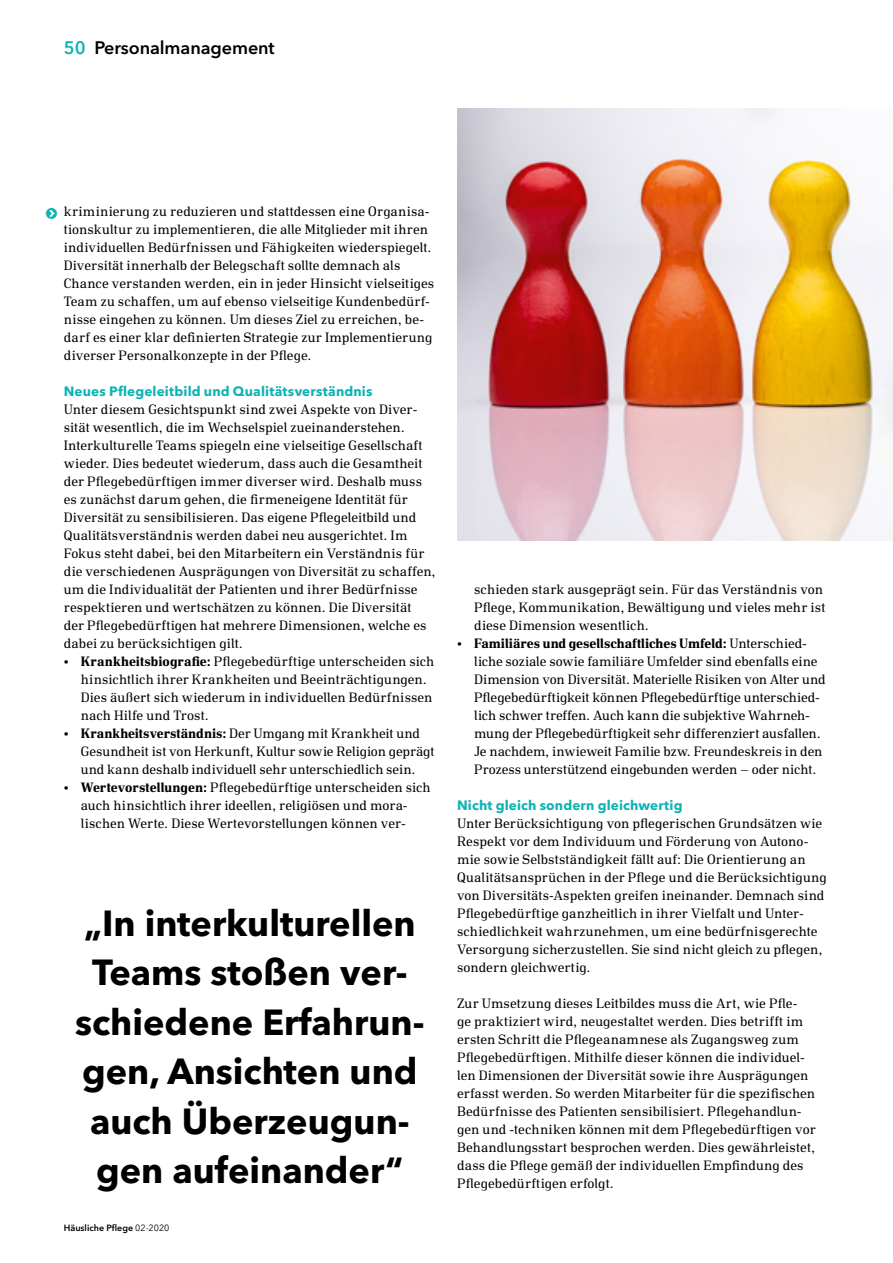
<style>
.page{position:relative;width:893px;height:1263px;background:#fff}
.page>*{position:absolute;margin:0;border:0;box-sizing:border-box;transform-origin:0 0}
.kernaussage{font:700 36px/49.5px "Avenir Next LT Pro";color:#000;text-align:center}
.t1{font:600 18px "Avenir Next LT Pro";letter-spacing:-.005em;color:#000}
.gt{font:13.5px/18px "DIN Neue Roman";color:#000}
.zues{font:700 13.5px "Avenir Next LT Pro";letter-spacing:.01em;color:#0eb3b3}
.t2{font:600 9px "Avenir Next LT Pro";color:#000}
.s1{color:#0eb3b3}
.s2{font-weight:700}
.s3{font-weight:400}
</style>
<div class="page">
<img style="left:457px;top:108px;width:436px;height:432px">
<h2 class="t1" style="left:64px;top:37px;width:212px"><span class="s1">50</span> Personalmanagement</h2>
<p class="gt" style="left:64px;top:201px;width:372px">kriminierung zu reduzieren und stattdessen eine Organisa&shy;tionskultur zu implementieren, die alle Mitglieder mit ihren individuellen Bedürfnissen und Fähigkeiten wiederspiegelt.<br>Diversität innerhalb der Belegschaft sollte demnach als Chance verstanden werden, ein in jeder Hinsicht vielseitiges Team zu schaffen, um auf ebenso vielseitige Kundenbedürf&shy;nisse eingehen zu können. Um dieses Ziel zu erreichen, be&shy;darf es einer klar definierten Strategie zur Implementierung diverser Personalkonzepte in der Pflege.</p>
<p class="zues" style="left:64px;top:383px;width:310px">Neues Pflegeleitbild und Qualitätsverständnis</p>
<p class="gt" style="left:64px;top:399px;width:373px">Unter diesem Gesichtspunkt sind zwei Aspekte von Diver&shy;sität wesentlich, die im Wechselspiel zueinanderstehen.<br>Interkulturelle Teams spiegeln eine vielseitige Gesellschaft wieder. Dies bedeutet wiederum, dass auch die Gesamtheit der Pflegebedürftigen immer diverser wird. Deshalb muss es zunächst darum gehen, die firmeneigene Identität für Diversität zu sensibilisieren. Das eigene Pflegeleitbild und Qualitätsverständnis werden dabei neu ausgerichtet. Im Fokus steht dabei, bei den Mitarbeitern ein Verständnis für die verschiedenen Ausprägungen von Diversität zu schaffen, um die Individualität der Patienten und ihrer Bedürfnisse respektieren und wertschätzen zu können. Die Diversität<br>der Pflegebedürftigen hat mehrere Dimensionen, welche es dabei zu berücksichtigen gilt.</p>
<p class="gt" style="left:81px;top:651px;width:355px;text-indent:-17px">• <span class="s2">Krankheitsbiografie:</span> Pflegebedürftige unterscheiden sich hinsichtlich ihrer Krankheiten und Beeinträchtigungen.<br>Dies äußert sich wiederum in individuellen Bedürfnissen nach Hilfe und Trost.</p>
<p class="gt" style="left:81px;top:723px;width:355px;text-indent:-17px">• <span class="s2">Krankheitsverständnis:</span> Der Umgang mit Krankheit und<br>Gesundheit ist von Herkunft, Kultur sowie Religion geprägt und kann deshalb individuell sehr unterschiedlich sein.</p>
<p class="gt" style="left:64px;top:777px;width:368px;text-align:center">• <span class="s2">Wertevorstellungen:</span> Pflegebedürftige unterscheiden sich auch hinsichtlich ihrer ideellen, religiösen und mora&shy;lischen Werte. Diese Wertevorstellungen können ver-</p>
<p class="kernaussage" style="left:75px;top:898px;width:351px">„In interkulturellen<br>Teams stoßen ver&shy;schiedene Erfahrun&shy;gen, Ansichten und auch Überzeugun&shy;gen aufeinander“</p>
<p class="t2" style="left:64px;top:1222px;width:107px">Häusliche Pflege <span class="s3">02-2020</span></p>
<p class="gt" style="left:474px;top:579px;width:353px">schieden stark ausgeprägt sein. Für das Verständnis von<br>Pflege, Kommunikation, Bewältigung und vieles mehr ist diese Dimension wesentlich.</p>
<p class="gt" style="left:474px;top:633px;width:353px;text-indent:-17px">• <span class="s2">Familiäres und gesellschaftliches Umfeld:</span> Unterschied&shy;liche soziale sowie familiäre Umfelder sind ebenfalls eine Dimension von Diversität. Materielle Risiken von Alter und Pflegebedürftigkeit können Pflegebedürftige unterschied&shy;lich schwer treffen. Auch kann die subjektive Wahrneh&shy;mung der Pflegebedürftigkeit sehr differenziert ausfallen.<br>Je nachdem, inwieweit Familie bzw. Freundeskreis in den Prozess unterstützend eingebunden werden – oder nicht.</p>
<p class="zues" style="left:457px;top:797px;width:227px">Nicht gleich sondern gleichwertig</p>
<p class="gt" style="left:457px;top:813px;width:371px">Unter Berücksichtigung von pflegerischen Grundsätzen wie Respekt vor dem Individuum und Förderung von Autono&shy;mie sowie Selbstständigkeit fällt auf: Die Orientierung an Qualitätsansprüchen in der Pflege und die Berücksichtigung von Diversitäts-Aspekten greifen ineinander. Demnach sind Pflegebedürftige ganzheitlich in ihrer Vielfalt und Unter&shy;schiedlichkeit wahrzunehmen, um eine bedürfnisgerechte Versorgung sicherzustellen. Sie sind nicht gleich zu pflegen, sondern gleichwertig.</p>
<p class="gt" style="left:457px;top:993px;width:360px">Zur Umsetzung dieses Leitbildes muss die Art, wie Pfle-<br>ge praktiziert wird, neugestaltet werden. Dies betrifft im ersten Schritt die Pflegeanamnese als Zugangsweg zum Pflegebedürftigen. Mithilfe dieser können die individuel&shy;len Dimensionen der Diversität sowie ihre Ausprägungen erfasst werden. So werden Mitarbeiter für die spezifischen Bedürfnisse des Patienten sensibilisiert. Pflegehandlun&shy;gen und -techniken können mit dem Pflegebedürftigen vor Behandlungsstart besprochen werden. Dies gewährleistet, dass die Pflege gemäß der individuellen Empfindung des Pflegebedürftigen erfolgt.</p>
</div>
